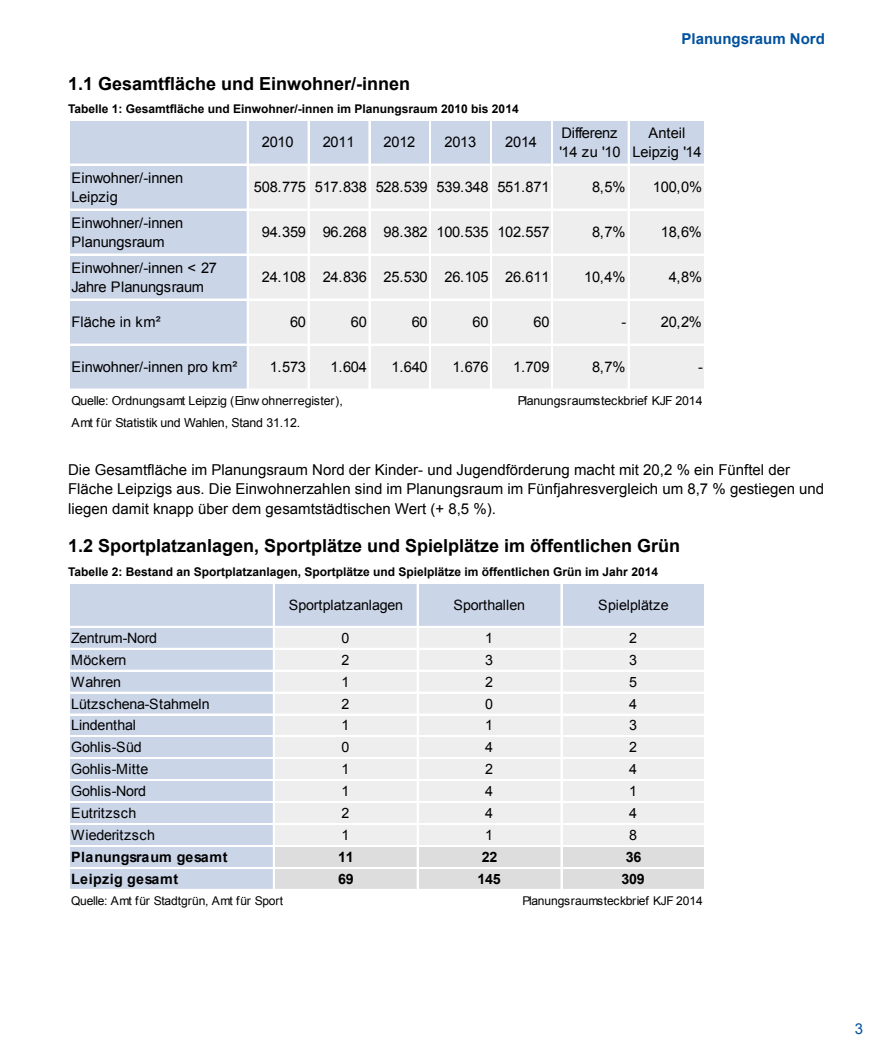
<style>
.page{position:relative;width:893px;height:1063px;background:#fff}
.page>*{position:absolute;margin:0;border:0;box-sizing:border-box;transform-origin:0 0}
.t1{font:700 18px "Arial";color:#000}
.t2{font:15px/19.5px "Arial";color:#000}
.t3{font:700 15px "Arial";color:#00519e}
.t4{font:15px "Arial";color:#00519e}
.t5{font:14.55px/19.2px "Arial";letter-spacing:-.02em;color:#000}
.t6{font:14.55px "Arial";letter-spacing:.01em;color:#000}
.t7{font:14.25px "Arial";letter-spacing:-.02em;color:#000}
.t8{font:14.25px "Arial";letter-spacing:.01em;color:#000}
.t9{font:700 14.25px "Arial";letter-spacing:.005em;color:#000}
.t10{font:700 14.25px "Arial";letter-spacing:.03em;color:#000}
.t11{font:14.25px "Arial";letter-spacing:.03em;color:#000}
.t12{font:12.3px/22.5px "Arial";letter-spacing:-.01em;color:#000}
.t13{font:700 12px "Arial";color:#000}
.t14{font:12px "Arial";letter-spacing:-.01em;color:#000}
</style>
<div class="page">
<div style="left:69px;top:120px;width:637px;height:45px;background:#cbd5e8"></div>
<div style="left:69px;top:164px;width:179px;height:226px;background:#cbd5e8"></div>
<div style="left:247px;top:164px;width:459px;height:226px;background:#eee"></div>
<hr style="left:247px;top:120px;width:1px;height:270px;background:#fff">
<hr style="left:308px;top:120px;width:1px;height:270px;background:#fff">
<hr style="left:369px;top:120px;width:1px;height:270px;background:#fff">
<hr style="left:430px;top:120px;width:1px;height:270px;background:#fff">
<hr style="left:490px;top:120px;width:1px;height:270px;background:#fff">
<hr style="left:491px;top:120px;width:1px;height:270px;background:#fff">
<hr style="left:551px;top:120px;width:2px;height:270px;background:#fff">
<hr style="left:628px;top:120px;width:1px;height:270px;background:#fff">
<hr style="left:704px;top:120px;width:1px;height:270px;background:#fff">
<hr style="left:705px;top:120px;width:1px;height:270px;background:#fff">
<hr style="left:69px;top:164px;width:637px;height:1px;background:#fff">
<hr style="left:69px;top:209px;width:637px;height:1px;background:#fff">
<hr style="left:69px;top:254px;width:637px;height:1px;background:#fff">
<hr style="left:69px;top:299px;width:637px;height:1px;background:#fff">
<hr style="left:69px;top:344px;width:637px;height:1px;background:#fff">
<hr style="left:69px;top:389px;width:637px;height:1px;background:#fff">
<div style="left:69px;top:584px;width:637px;height:43px;background:#cbd5e8"></div>
<div style="left:69px;top:626px;width:205px;height:221px;background:#cbd5e8"></div>
<div style="left:273px;top:626px;width:433px;height:221px;background:#eee"></div>
<div style="left:69px;top:846px;width:205px;height:44px;background:#cbd5e8"></div>
<div style="left:273px;top:846px;width:433px;height:44px;background:#ddd"></div>
<hr style="left:273px;top:584px;width:1px;height:306px;background:#fff">
<hr style="left:417px;top:584px;width:1px;height:306px;background:#fff">
<hr style="left:561px;top:584px;width:1px;height:306px;background:#fff">
<hr style="left:704px;top:584px;width:1px;height:306px;background:#fff">
<hr style="left:705px;top:584px;width:1px;height:306px;background:#fff">
<hr style="left:69px;top:626px;width:637px;height:1px;background:#fff">
<hr style="left:69px;top:648px;width:637px;height:1px;background:#fff">
<hr style="left:69px;top:670px;width:637px;height:1px;background:#fff">
<hr style="left:69px;top:692px;width:637px;height:1px;background:#fff">
<hr style="left:69px;top:714px;width:637px;height:1px;background:#fff">
<hr style="left:69px;top:736px;width:637px;height:1px;background:#fff">
<hr style="left:69px;top:758px;width:637px;height:1px;background:#fff">
<hr style="left:69px;top:780px;width:637px;height:1px;background:#fff">
<hr style="left:69px;top:801px;width:637px;height:1px;background:#fff">
<hr style="left:69px;top:802px;width:637px;height:1px;background:#fff">
<hr style="left:69px;top:823px;width:637px;height:1px;background:#fff">
<hr style="left:69px;top:824px;width:637px;height:1px;background:#fff">
<hr style="left:69px;top:845px;width:637px;height:1px;background:#fff">
<hr style="left:69px;top:846px;width:637px;height:1px;background:#fff">
<hr style="left:69px;top:867px;width:637px;height:2px;background:#fff">
<hr style="left:69px;top:889px;width:637px;height:1px;background:#fff">
<p class="t3" style="left:682px;top:28px;width:145px">Planungsraum Nord</p>
<p class="t1" style="left:68px;top:71px;width:344px">1.1 Gesamtfläche und Einwohner/-innen</p>
<p class="t13" style="left:68px;top:101px;width:452px">Tabelle 1: Gesamtfläche und Einwohner/-innen im Planungsraum 2010 bis 2014</p>
<p class="t5" style="left:262px;top:133px;width:33px">2010</p>
<p class="t5" style="left:323px;top:133px;width:33px">2011</p>
<p class="t5" style="left:384px;top:133px;width:33px">2012</p>
<p class="t5" style="left:444px;top:133px;width:33px">2013</p>
<p class="t5" style="left:505px;top:133px;width:33px">2014</p>
<p class="t5" style="left:559px;top:124px;width:63px">Differenz '14 zu '10</p>
<p class="t5" style="left:633px;top:124px;width:70px;text-align:center">Anteil<br>Leipzig '14</p>
<p class="t5" style="left:71px;top:169px;width:113px">Einwohner/-innen<br>Leipzig</p>
<p class="t5" style="left:254px;top:178px;width:297px">508.775 517.838 528.539 539.348 551.871</p>
<p class="t5" style="left:592px;top:178px;width:35px">8,5%</p>
<p class="t5" style="left:653px;top:178px;width:51px">100,0%</p>
<p class="t5" style="left:71px;top:214px;width:113px">Einwohner/-innen<br>Planungsraum</p>
<p class="t5" style="left:262px;top:223px;width:289px">94.359 96.268 98.382 100.535 102.557</p>
<p class="t5" style="left:592px;top:223px;width:35px">8,7%</p>
<p class="t5" style="left:661px;top:223px;width:43px">18,6%</p>
<p class="t5" style="left:71px;top:259px;width:147px">Einwohner/-innen &lt; 27<br>Jahre Planungsraum</p>
<p class="t5" style="left:262px;top:268px;width:289px">24.108 24.836 25.530 26.105 26.611</p>
<p class="t5" style="left:584px;top:268px;width:43px">10,4%</p>
<p class="t5" style="left:669px;top:268px;width:35px">4,8%</p>
<p class="t6" style="left:71px;top:313px;width:91px">Fläche in km²</p>
<p class="t5" style="left:290px;top:313px;width:18px">60</p>
<p class="t5" style="left:351px;top:313px;width:18px">60</p>
<p class="t5" style="left:412px;top:313px;width:18px">60</p>
<p class="t5" style="left:473px;top:313px;width:18px">60</p>
<p class="t5" style="left:533px;top:313px;width:18px">60</p>
<p class="t5" style="left:621px;top:313px;width:82px">- 20,2%</p>
<p class="t5" style="left:71px;top:358px;width:168px">Einwohner/-innen pro km²</p>
<p class="t5" style="left:270px;top:358px;width:38px">1.573</p>
<p class="t5" style="left:331px;top:358px;width:38px">1.604</p>
<p class="t5" style="left:391px;top:358px;width:38px">1.640</p>
<p class="t5" style="left:452px;top:358px;width:38px">1.676</p>
<p class="t5" style="left:513px;top:358px;width:38px">1.709</p>
<p class="t5" style="left:592px;top:358px;width:35px">8,7%</p>
<p class="t5" style="left:698px;top:358px;width:6px">-</p>
<p class="t12" style="left:71px;top:389px;width:273px">Quelle: Ordnungsamt Leipzig (Einw ohnerregister),<br>Amt für Statistik und Wahlen, Stand 31.12.</p>
<p class="t12" style="left:518px;top:389px;width:186px">Planungsraumsteckbrief KJF 2014</p>
<p class="t2" style="left:68px;top:460px;width:758px">Die Gesamtfläche im Planungsraum Nord der Kinder- und Jugendförderung macht mit 20,2 % ein Fünftel der<br>Fläche Leipzigs aus. Die Einwohnerzahlen sind im Planungsraum im Fünfjahresvergleich um 8,7 % gestiegen und liegen damit knapp über dem gesamtstädtischen Wert (+ 8,5 %).</p>
<p class="t1" style="left:68px;top:534px;width:614px">1.2 Sportplatzanlagen, Sportplätze und Spielplätze im öffentlichen Grün</p>
<p class="t13" style="left:68px;top:563px;width:591px">Tabelle 2: Bestand an Sportplatzanlagen, Sportplätze und Spielplätze im öffentlichen Grün im Jahr 2014</p>
<p class="t7" style="left:289px;top:596px;width:116px">Sportplatzanlagen</p>
<p class="t7" style="left:453px;top:596px;width:73px">Sporthallen</p>
<p class="t8" style="left:598px;top:596px;width:72px">Spielplätze</p>
<p class="t7" style="left:71px;top:628px;width:87px">Zentrum-Nord</p>
<p class="t7" style="left:341px;top:628px;width:9px">0</p>
<p class="t7" style="left:485px;top:628px;width:9px">1</p>
<p class="t7" style="left:629px;top:628px;width:9px">2</p>
<p class="t7" style="left:71px;top:650px;width:57px">Möckern</p>
<p class="t7" style="left:341px;top:650px;width:9px">2</p>
<p class="t7" style="left:485px;top:650px;width:9px">3</p>
<p class="t7" style="left:629px;top:650px;width:9px">3</p>
<p class="t7" style="left:71px;top:672px;width:51px">Wahren</p>
<p class="t7" style="left:341px;top:672px;width:9px">1</p>
<p class="t7" style="left:485px;top:672px;width:9px">2</p>
<p class="t7" style="left:629px;top:672px;width:9px">5</p>
<p class="t7" style="left:71px;top:694px;width:140px">Lützschena-Stahmeln</p>
<p class="t7" style="left:341px;top:694px;width:9px">2</p>
<p class="t7" style="left:485px;top:694px;width:9px">0</p>
<p class="t7" style="left:629px;top:694px;width:9px">4</p>
<p class="t7" style="left:71px;top:716px;width:66px">Lindenthal</p>
<p class="t7" style="left:341px;top:716px;width:9px">1</p>
<p class="t7" style="left:485px;top:716px;width:9px">1</p>
<p class="t7" style="left:629px;top:716px;width:9px">3</p>
<p class="t7" style="left:71px;top:738px;width:72px">Gohlis-Süd</p>
<p class="t7" style="left:341px;top:738px;width:9px">0</p>
<p class="t7" style="left:485px;top:738px;width:9px">4</p>
<p class="t7" style="left:629px;top:738px;width:9px">2</p>
<p class="t8" style="left:71px;top:760px;width:79px">Gohlis-Mitte</p>
<p class="t7" style="left:341px;top:760px;width:9px">1</p>
<p class="t7" style="left:485px;top:760px;width:9px">2</p>
<p class="t7" style="left:629px;top:760px;width:9px">4</p>
<p class="t7" style="left:71px;top:782px;width:76px">Gohlis-Nord</p>
<p class="t7" style="left:341px;top:782px;width:9px">1</p>
<p class="t7" style="left:485px;top:782px;width:9px">4</p>
<p class="t7" style="left:629px;top:782px;width:9px">1</p>
<p class="t11" style="left:71px;top:804px;width:67px">Eutritzsch</p>
<p class="t7" style="left:341px;top:804px;width:9px">2</p>
<p class="t7" style="left:485px;top:804px;width:9px">4</p>
<p class="t7" style="left:629px;top:804px;width:9px">4</p>
<p class="t8" style="left:71px;top:826px;width:85px">Wiederitzsch</p>
<p class="t7" style="left:341px;top:826px;width:9px">1</p>
<p class="t7" style="left:485px;top:826px;width:9px">1</p>
<p class="t7" style="left:629px;top:826px;width:9px">8</p>
<p class="t9" style="left:71px;top:847px;width:158px">Planungsraum gesamt</p>
<p class="t9" style="left:338px;top:847px;width:17px">11</p>
<p class="t9" style="left:482px;top:847px;width:17px">22</p>
<p class="t9" style="left:626px;top:847px;width:17px">36</p>
<p class="t10" style="left:71px;top:869px;width:108px">Leipzig gesamt</p>
<p class="t9" style="left:338px;top:869px;width:17px">69</p>
<p class="t9" style="left:477px;top:869px;width:25px">145</p>
<p class="t9" style="left:621px;top:869px;width:25px">309</p>
<p class="t14" style="left:71px;top:893px;width:213px">Quelle: Amt für Stadtgrün, Amt für Sport</p>
<p class="t14" style="left:523px;top:893px;width:182px">Planungsraumsteckbrief KJF 2014</p>
<p class="t4" style="left:855px;top:1019px;width:10px">3</p>
</div>
